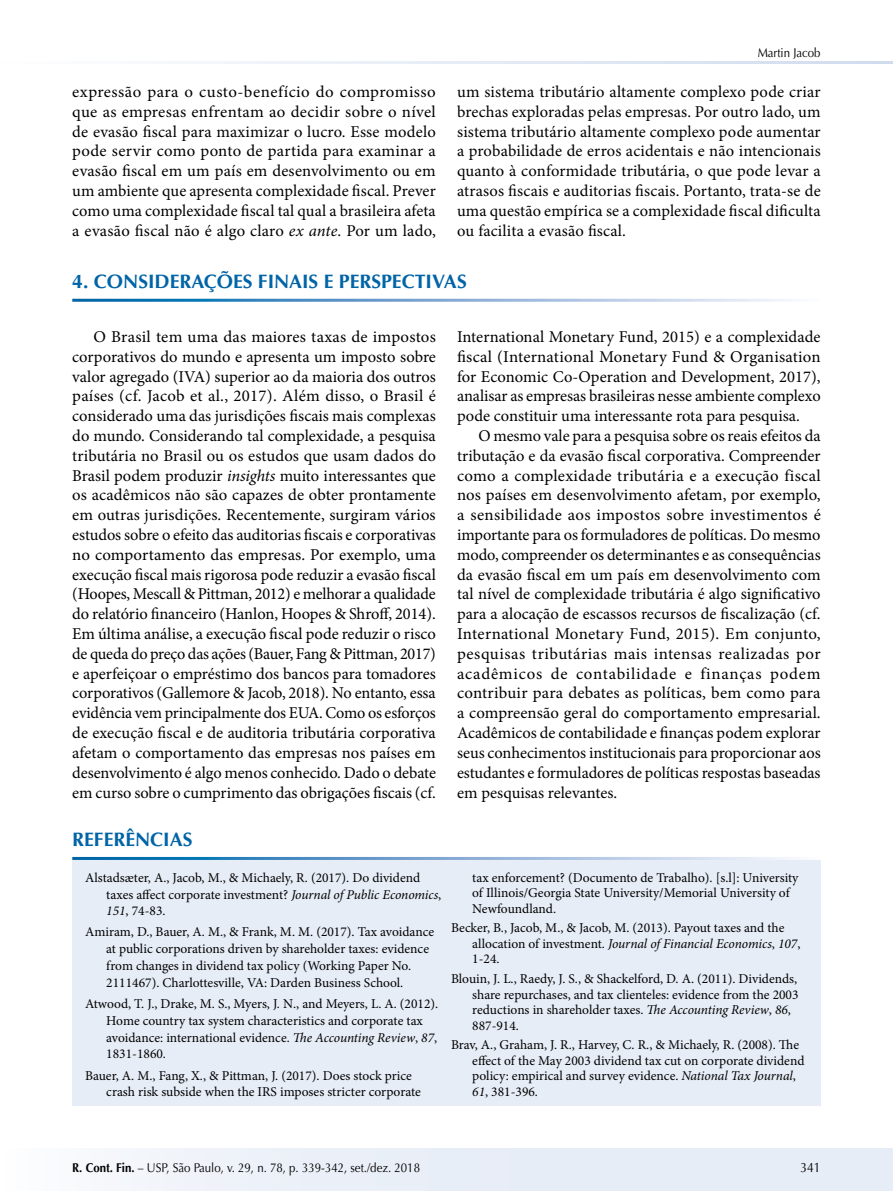
<style>
.page{position:relative;width:893px;height:1191px;background:#fff}
.page>*{position:absolute;margin:0;border:0;box-sizing:border-box;transform-origin:0 0}
.t1{font:700 19.5px "Optima LT Std";color:#0064a7}
.t2{font:16.5px/19.8px "Minion Pro";color:#000;text-align:justify}
.t3{font:13.5px/15.5px "Minion Pro";color:#000}
.t4{font:13.5px "Optima LT Std";color:#000;scale:.9 1}
.t5{font:12.75px "Optima LT Std";color:#000;scale:.9 1}
.s1{font-style:italic}
.s2{font-weight:700}
</style>
<div class="page">
<div style="left:0;top:1148px;width:893px;height:43px;background:#e7edf7"></div>
<hr style="left:0;top:61px;width:893px;height:3px;background:#cfdbee">
<div style="left:72px;top:859px;width:749px;height:247px;background:#e7edf7"></div>
<hr style="left:72px;top:857px;width:749px;height:3px;background:#fff">
<p class="t5" style="left:758px;top:45px;width:71px">Martin Jacob</p>
<p class="t2" style="left:72px;top:82px;width:365px">expressão para o custo-benefício do compromisso que as empresas enfrentam ao decidir sobre o nível de evasão fiscal para maximizar o lucro. Esse modelo pode servir como ponto de partida para examinar a evasão fiscal em um país em desenvolvimento ou em um ambiente que apresenta complexidade fiscal. Prever como uma complexidade fiscal tal qual a brasileira afeta a evasão fiscal não é algo claro <span class="s1">ex ante</span>. Por um lado,</p>
<p class="t2" style="left:457px;top:82px;width:365px">um sistema tributário altamente complexo pode criar brechas exploradas pelas empresas. Por outro lado, um sistema tributário altamente complexo pode aumentar a probabilidade de erros acidentais e não intencionais quanto à conformidade tributária, o que pode levar a atrasos fiscais e auditorias fiscais. Portanto, trata-se de uma questão empírica se a complexidade fiscal dificulta ou facilita a evasão fiscal.</p>
<p class="t1" style="left:72px;top:270px;width:396px">4. CONSIDERAÇÕES FINAIS E PERSPECTIVAS</p>
<p class="t2" style="left:72px;top:327px;width:365px;text-indent:21px">O Brasil tem uma das maiores taxas de impostos corporativos do mundo e apresenta um imposto sobre valor agregado (IVA) superior ao da maioria dos outros países (cf. Jacob et al., 2017). Além disso, o Brasil é considerado uma das jurisdições fiscais mais complexas do mundo. Considerando tal complexidade, a pesquisa tributária no Brasil ou os estudos que usam dados do Brasil podem produzir <span class="s1">insights</span> muito interessantes que os acadêmicos não são capazes de obter prontamente em outras jurisdições. Recentemente, surgiram vários estudos sobre o efeito das auditorias fiscais e corporativas no comportamento das empresas. Por exemplo, uma execução fiscal mais rigorosa pode reduzir a evasão fiscal (Hoopes, Mescall &amp; Pittman, 2012) e melhorar a qualidade do relatório financeiro (Hanlon, Hoopes &amp; Shroff, 2014).<br>Em última análise, a execução fiscal pode reduzir o risco de queda do preço das ações (Bauer, Fang &amp; Pittman, 2017) e aperfeiçoar o empréstimo dos bancos para tomadores corporativos (Gallemore &amp; Jacob, 2018). No entanto, essa evidência vem principalmente dos EUA. Como os esforços de execução fiscal e de auditoria tributária corporativa afetam o comportamento das empresas nos países em desenvolvimento é algo menos conhecido. Dado o debate em curso sobre o cumprimento das obrigações fiscais (cf.</p>
<p class="t2" style="left:457px;top:327px;width:365px">International Monetary Fund, 2015) e a complexidade fiscal (International Monetary Fund &amp; Organisation for Economic Co-Operation and Development, 2017), analisar as empresas brasileiras nesse ambiente complexo pode constituir uma interessante rota para pesquisa.</p>
<p class="t2" style="left:457px;top:426px;width:365px;text-indent:21px">O mesmo vale para a pesquisa sobre os reais efeitos da tributação e da evasão fiscal corporativa. Compreender como a complexidade tributária e a execução fiscal nos países em desenvolvimento afetam, por exemplo, a sensibilidade aos impostos sobre investimentos é importante para os formuladores de políticas. Do mesmo modo, compreender os determinantes e as consequências da evasão fiscal em um país em desenvolvimento com tal nível de complexidade tributária é algo significativo para a alocação de escassos recursos de fiscalização (cf.<br>International Monetary Fund, 2015). Em conjunto, pesquisas tributárias mais intensas realizadas por acadêmicos de contabilidade e finanças podem contribuir para debates as políticas, bem como para a compreensão geral do comportamento empresarial.<br>Acadêmicos de contabilidade e finanças podem explorar seus conhecimentos institucionais para proporcionar aos estudantes e formuladores de políticas respostas baseadas em pesquisas relevantes.</p>
<p class="t1" style="left:72px;top:828px;width:122px">REFERÊNCIAS</p>
<p class="t3" style="left:106px;top:869px;width:337px;line-height:16.8px;text-indent:-21px">Alstadsæter, A., Jacob, M., &amp; Michaely, R. (2017). Do dividend taxes affect corporate investment? <span class="s1">Journal of Public Economics</span>,<br><span class="s1">151</span>, 74-83.</p>
<p class="t3" style="left:106px;top:923px;width:329px;line-height:16.8px;text-indent:-21px">Amiram, D., Bauer, A. M., &amp; Frank, M. M. (2017). Tax avoidance at public corporations driven by shareholder taxes: evidence from changes in dividend tax policy (Working Paper No.<br>2111467). Charlottesville, VA: Darden Business School.</p>
<p class="t3" style="left:106px;top:995px;width:333px;line-height:16.8px;text-indent:-21px">Atwood, T. J., Drake, M. S., Myers, J. N., and Meyers, L. A. (2012).<br>Home country tax system characteristics and corporate tax avoidance: international evidence. <span class="s1">The Accounting Review</span>, <span class="s1">87</span>, 1831-1860.</p>
<p class="t3" style="left:106px;top:1066px;width:316px;line-height:16.8px;text-indent:-21px">Bauer, A. M., Fang, X., &amp; Pittman, J. (2017). Does stock price crash risk subside when the IRS imposes stricter corporate</p>
<p class="t3" style="left:472px;top:869px;width:328px">tax enforcement? (Documento de Trabalho). [s.l]: University of Illinois/Georgia State University/Memorial University of<br>Newfoundland.</p>
<p class="t3" style="left:472px;top:920px;width:330px;text-indent:-21px">Becker, B., Jacob, M., &amp; Jacob, M. (2013). Payout taxes and the allocation of investment. <span class="s1">Journal of Financial Economics</span>, <span class="s1">107</span>,<br>1-24.</p>
<p class="t3" style="left:472px;top:971px;width:328px;text-indent:-21px">Blouin, J. L., Raedy, J. S., &amp; Shackelford, D. A. (2011). Dividends, share repurchases, and tax clienteles: evidence from the 2003 reductions in shareholder taxes. <span class="s1">The Accounting Review</span>, <span class="s1">86</span>, 887-914.</p>
<p class="t3" style="left:472px;top:1037px;width:334px;text-indent:-21px">Brav, A., Graham, J. R., Harvey, C. R., &amp; Michaely, R. (2008). The effect of the May 2003 dividend tax cut on corporate dividend policy: empirical and survey evidence. <span class="s1">National Tax Journal</span>, <span class="s1">61</span>, 381-396.</p>
<p class="t5" style="left:72px;top:1160px;width:388px"><span class="s2">R. Cont. Fin.</span> – USP, São Paulo, v. 29, n. 78, p. 339-342, set./dez. 2018</p>
<p class="t4" style="left:800px;top:1160px;width:24px">341</p>
</div>
